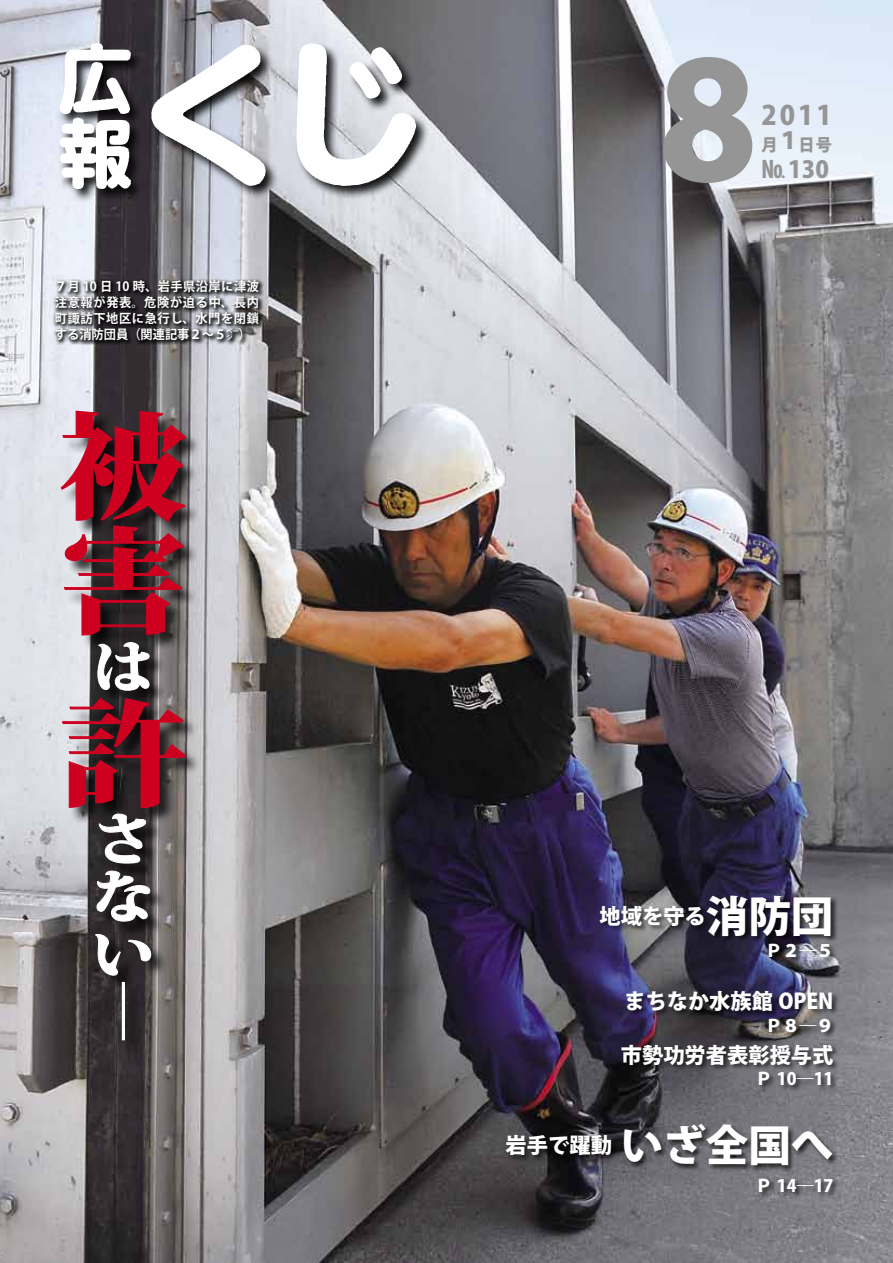
<style>
.page{position:relative;width:893px;height:1263px;background:#fff}
.page>*{position:absolute;margin:0;border:0;box-sizing:border-box;transform-origin:0 0}
.t1{font:800 159.45px "Koz Go Pro";color:#959595;scale:.9 1}
.t2{font:800 114.75px/114.8px "Koz Min Pro";color:#ce0020;scale:1.11 1}
.t3{font:800 57.45px/57.4px "Koz Min Pro";color:#fff;text-align:justify;scale:1.11 1}
.t4{font:800 26.55px "Koz Go Pro";color:#959595}
.t5{font:800 23.4px "Koz Go Pro";color:#959595}
.t6{font:800 21.3px "Koz Go Pro";color:#fff}
.t7{font:800 16.95px "Koz Go Pro";color:#fff}
.t8{font:800 16.95px "Koz Go Pro";color:#959595;scale:.95 1}
.t9{font:700 12.75px/15.9px "Koz Go Pro";letter-spacing:.05em;color:#fff;text-align:justify;scale:.96 1}
.s1{font-size:23.4px}
.s2{font-size:42.45px}
</style>
<div class="page">
<img style="left:0;top:0;width:893px;height:1263px">
<div style="left:51px;top:276px;width:212px;height:69px;background:#000;opacity:.8"></div>
<div style="left:61px;top:411px;width:140px;height:645px;background:#000;opacity:.75"></div>
<svg style="left:60px;top:410px;width:127px;height:226px;background:#634e53"></svg>
<svg style="left:97px;top:642px;width:53px;height:49px;background:#403e3f"></svg>
<svg style="left:61px;top:697px;width:126px;height:167px;background:#625457"></svg>
<svg style="left:96px;top:870px;width:55px;height:52px;background:#433f40"></svg>
<svg style="left:95px;top:933px;width:57px;height:43px;background:#3d393a"></svg>
<div style="left:122px;top:982px;width:3px;height:58px;border:1px solid #fff"></div>
<div style="left:598px;top:893px;width:240px;height:72px;background:#000;opacity:.7"></div>
<div style="left:504px;top:990px;width:336px;height:209px;background:#000;opacity:.7"></div>
<div style="left:57px;top:41px;width:372px;height:161px;background:#000;opacity:.9"></div>
<img style="left:59px;top:43px;width:250px;height:116px">
<p class="t9" style="left:55px;top:279px;width:214px">７月 10 日 10 時、岩手県沿岸に津波注意報が発表。危険が迫る中、長内町諏訪下地区に急行し、水門を閉鎖する消防団員（関連記事２～５㌻）</p>
<h2 class="t2" style="left:60px;top:404px;width:115px">被害</h2>
<h3 class="t3" style="left:91px;top:636px;width:54px">は</h3>
<h2 class="t2" style="left:60px;top:691px;width:115px">許</h2>
<h3 class="t3" style="left:91px;top:808px;width:55px">さない―</h3>
<h1 class="t1" style="left:636px;top:18px;width:161px">８</h1>
<h3 class="t4" style="left:761px;top:98px;width:72px">2011</h3>
<h3 class="t8" style="left:761px;top:133px;width:76px">月<span class="s1">１</span>日号</h3>
<h3 class="t5" style="left:761px;top:154px;width:69px">№ 130</h3>
<h3 class="t6" style="left:600px;top:902px;width:235px">地域を守る<span class="s2">消防団</span></h3>
<h3 class="t7" style="left:765px;top:940px;width:70px">Ｐ２―５</h3>
<h3 class="t6" style="left:624px;top:988px;width:211px">まちなか水族館 OPEN</h3>
<h3 class="t7" style="left:765px;top:1015px;width:70px">Ｐ８―９</h3>
<h3 class="t6" style="left:621px;top:1041px;width:214px">市勢功労者表彰授与式</h3>
<h3 class="t7" style="left:756px;top:1068px;width:79px">Ｐ 10―11</h3>
<h3 class="t6" style="left:506px;top:1131px;width:329px">岩手で躍動<span class="s2">いざ全国へ</span></h3>
<h3 class="t7" style="left:756px;top:1174px;width:79px">Ｐ 14―17</h3>
</div>
